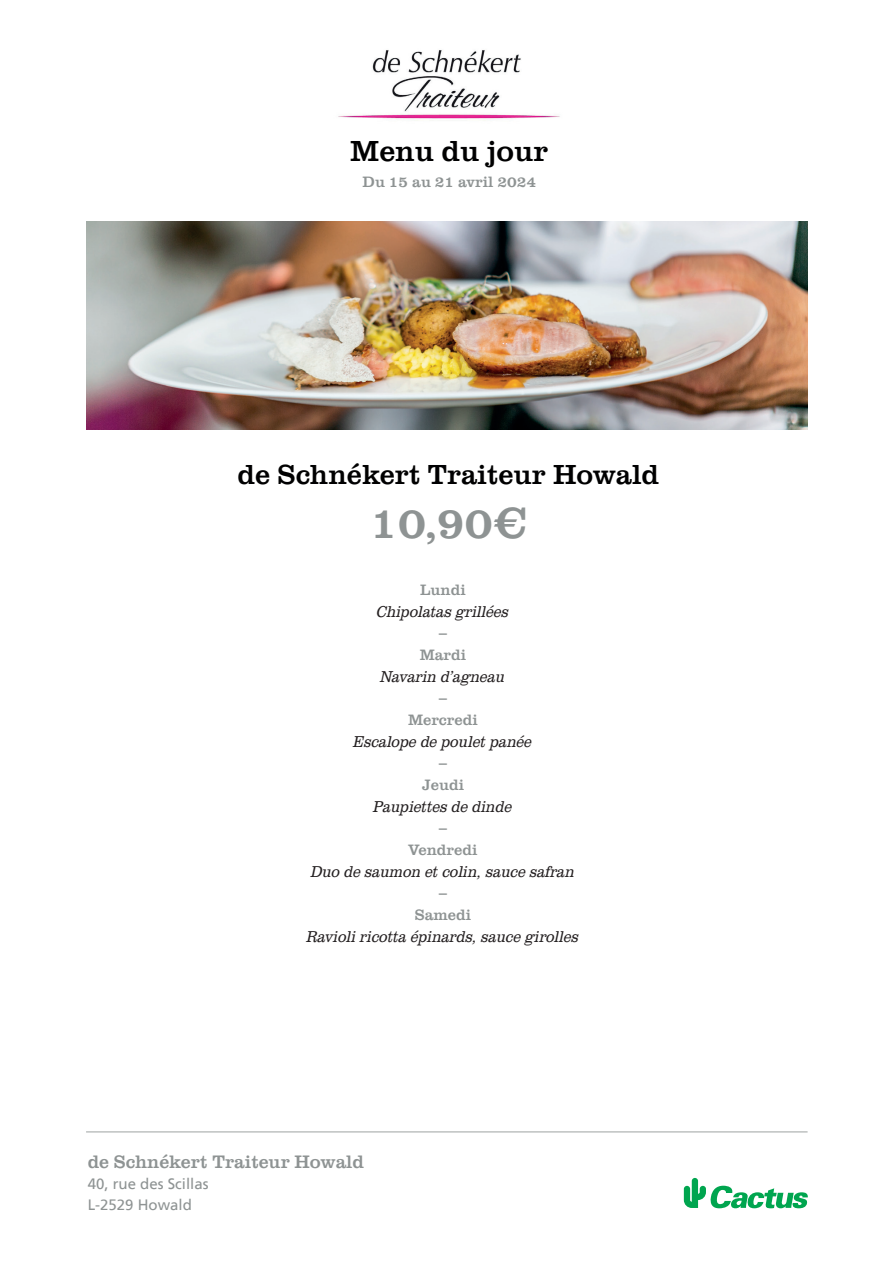
<style>
.page{position:relative;width:893px;height:1263px;background:#fff}
.page>*{position:absolute;margin:0;border:0;box-sizing:border-box;transform-origin:0 0}
.t1{font:45px "Clarendon URW";color:#8e9393}
.t2{font:30px "Clarendon URW";color:#000001}
.t3{font:28.5px "Clarendon URW";color:#000001}
.t4{font:18.75px "Clarendon URW";color:#8e9393}
.t5{font:italic 300 16.2px "Clarendon URW Ext Nar";color:#231f20}
.t6{font:16.2px "Clarendon URW";color:#8e9393}
.t7{font:15.6px "Clarendon URW";color:#8e9393}
.t8{font:15px/21px "Frutiger";color:#8e9393}
</style>
<div class="page">
<img style="left:338px;top:50px;width:222px;height:71px">
<img style="left:86px;top:221px;width:722px;height:208px">
<svg style="left:684px;top:1178px;width:124px;height:30px"></svg>
<hr style="left:86px;top:1131px;width:722px;height:1px;background:#a2a7a6">
<h2 class="t2" style="left:350px;top:129px;width:200px">Menu du jour</h2>
<p class="t7" style="left:362px;top:170px;width:175px">Du 15 au 21 avril 2024</p>
<h3 class="t3" style="left:237px;top:454px;width:423px">de Schnékert Traiteur Howald</h3>
<h1 class="t1" style="left:370px;top:490px;width:158px">10,90€</h1>
<p class="t7" style="left:420px;top:578px;width:47px">Lundi</p>
<p class="t5" style="left:377px;top:602px;width:134px">Chipolatas grillées</p>
<p class="t6" style="left:438px;top:621px;width:11px">–</p>
<p class="t7" style="left:420px;top:643px;width:48px">Mardi</p>
<p class="t5" style="left:380px;top:667px;width:126px">Navarin d’agneau</p>
<p class="t6" style="left:438px;top:686px;width:11px">–</p>
<p class="t7" style="left:408px;top:708px;width:71px">Mercredi</p>
<p class="t5" style="left:354px;top:732px;width:180px">Escalope de poulet panée</p>
<p class="t6" style="left:438px;top:751px;width:11px">–</p>
<p class="t7" style="left:422px;top:773px;width:44px">Jeudi</p>
<p class="t5" style="left:373px;top:797px;width:140px">Paupiettes de dinde</p>
<p class="t6" style="left:438px;top:816px;width:11px">–</p>
<p class="t7" style="left:408px;top:838px;width:71px">Vendredi</p>
<p class="t5" style="left:311px;top:862px;width:265px">Duo de saumon et colin, sauce safran</p>
<p class="t6" style="left:438px;top:881px;width:11px">–</p>
<p class="t7" style="left:415px;top:903px;width:58px">Samedi</p>
<p class="t5" style="left:307px;top:927px;width:274px">Ravioli ricotta épinards, sauce girolles</p>
<p class="t4" style="left:88px;top:1148px;width:278px">de Schnékert Traiteur Howald</p>
<p class="t8" style="left:88px;top:1174px;width:122px">40, rue des Scillas<br>L-2529 Howald</p>
</div>
